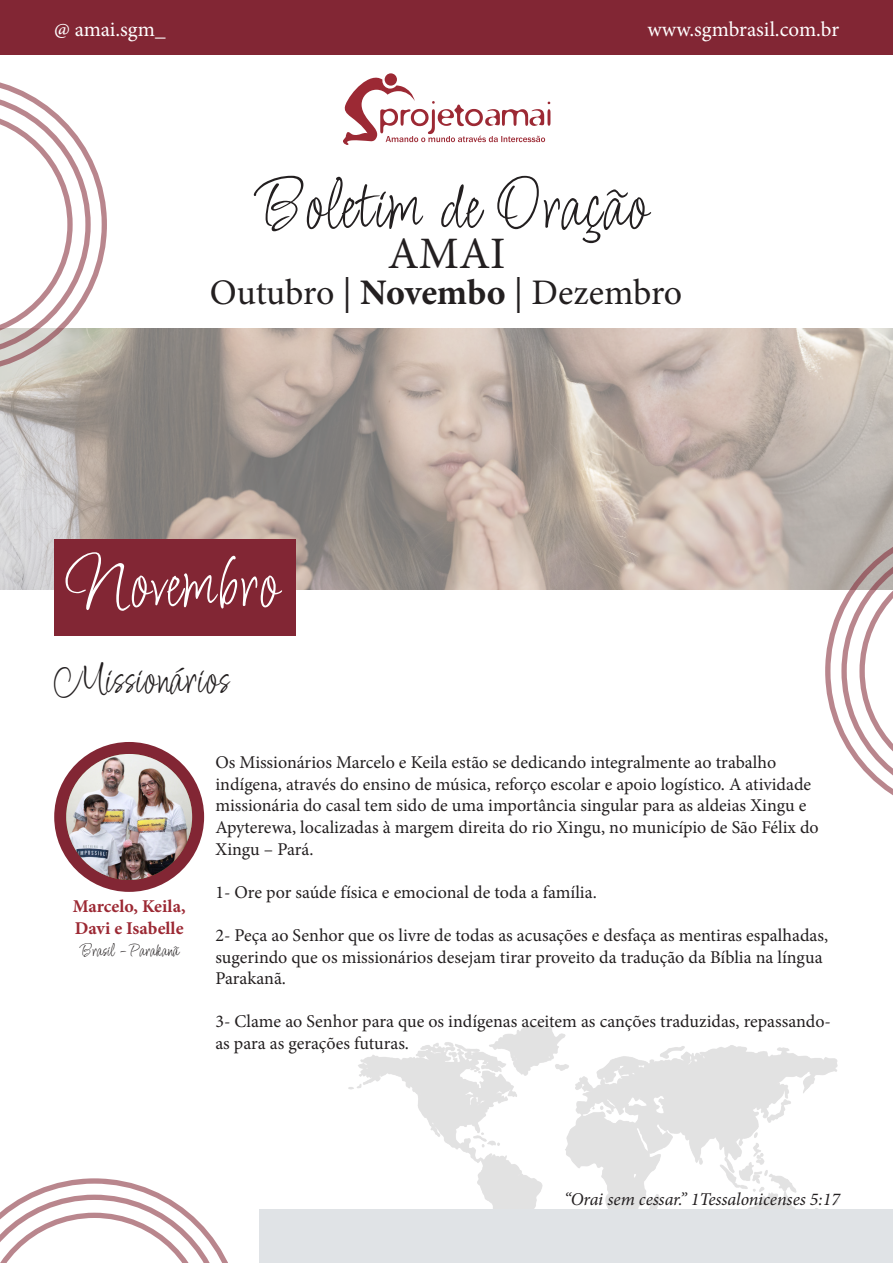
<style>
.page{position:relative;width:893px;height:1263px;background:#fff}
.page>*{position:absolute;margin:0;border:0;box-sizing:border-box;transform-origin:0 0}
.t1{font:72px "Licorice";color:#231f20}
.t2{font:72px "Licorice";color:#fff}
.t3{font:45px "Licorice";color:#231f20}
.t4{font:45px "Minion Pro";color:#231f20}
.t5{font:36px "Minion Pro";letter-spacing:-.01em;color:#231f20}
.t6{font:21px "Minion Pro";color:#fff}
.t7{font:18px/21.6px "Minion Pro";color:#231f20}
.t8{font:italic 18px "Minion Pro";letter-spacing:-.005em;color:#231f20}
.t9{font:700 18px/21.6px "Minion Pro";color:#9c2934}
.t10{font:18px "Licorice";color:#231f20}
.s1{font-weight:700}
</style>
<div class="page">
<img style="left:348px;top:1025px;width:490px;height:184px">
<img style="left:0;top:329px;width:893px;height:260px">
<div style="left:0;top:0;width:893px;height:54px;background:#822634"></div>
<svg style="left:0;top:82px;width:107px;height:290px"></svg>
<svg style="left:825px;top:523px;width:68px;height:272px"></svg>
<svg style="left:0;top:1178px;width:228px;height:85px"></svg>
<svg style="left:343px;top:73px;width:207px;height:72px"></svg>
<div style="left:54px;top:540px;width:242px;height:96px;background:#822634"></div>
<div style="left:54px;top:742px;width:150px;height:150px;background:#822634;border-radius:50%"></div>
<img style="left:66px;top:754px;width:126px;height:126px;border-radius:63px">
<div style="left:260px;top:1209px;width:633px;height:54px;background:#e0e3e6"></div>
<p class="t6" style="left:54px;top:15px;width:113px">@ amai.sgm_</p>
<p class="t6" style="left:647px;top:15px;width:193px">www.sgmbrasil.com.br</p>
<p class="t1" style="left:255px;top:162px;width:393px">Boletim de Oração</p>
<p class="t5" style="left:210px;top:269px;width:474px">Outubro | <span class="s1">Novembo</span> | Dezembro</p>
<p class="t4" style="left:388px;top:223px;width:119px">AMAI</p>
<p class="t2" style="left:66px;top:541px;width:213px">Novembro</p>
<p class="t3" style="left:54px;top:652px;width:176px">Missionários</p>
<p class="t9" style="left:73px;top:897px;width:114px">Marcelo, Keila,<br>Davi e Isabelle</p>
<p class="t10" style="left:80px;top:940px;width:100px">Brasil - Parakanã</p>
<p class="t7" style="left:215px;top:752px;width:605px">Os Missionários Marcelo e Keila estão se dedicando integralmente ao trabalho indígena, através do ensino de música, reforço escolar e apoio logístico. A atividade missionária do casal tem sido de uma importância singular para as aldeias Xingu e Apyterewa, localizadas à margem direita do rio Xingu, no município de São Félix do Xingu – Pará.</p>
<p class="t7" style="left:215px;top:881px;width:383px">1- Ore por saúde física e emocional de toda a família.</p>
<p class="t7" style="left:215px;top:924px;width:614px">2- Peça ao Senhor que os livre de todas as acusações e desfaça as mentiras espalhadas, sugerindo que os missionários desejam tirar proveito da tradução da Bíblia na língua<br>Parakanã.</p>
<p class="t7" style="left:215px;top:1011px;width:617px">3- Clame ao Senhor para que os indígenas aceitem as canções traduzidas, repassando&shy;as para as gerações futuras.</p>
<p class="t8" style="left:564px;top:1187px;width:277px">“Orai sem cessar.” 1Tessalonicenses 5:17</p>
</div>
